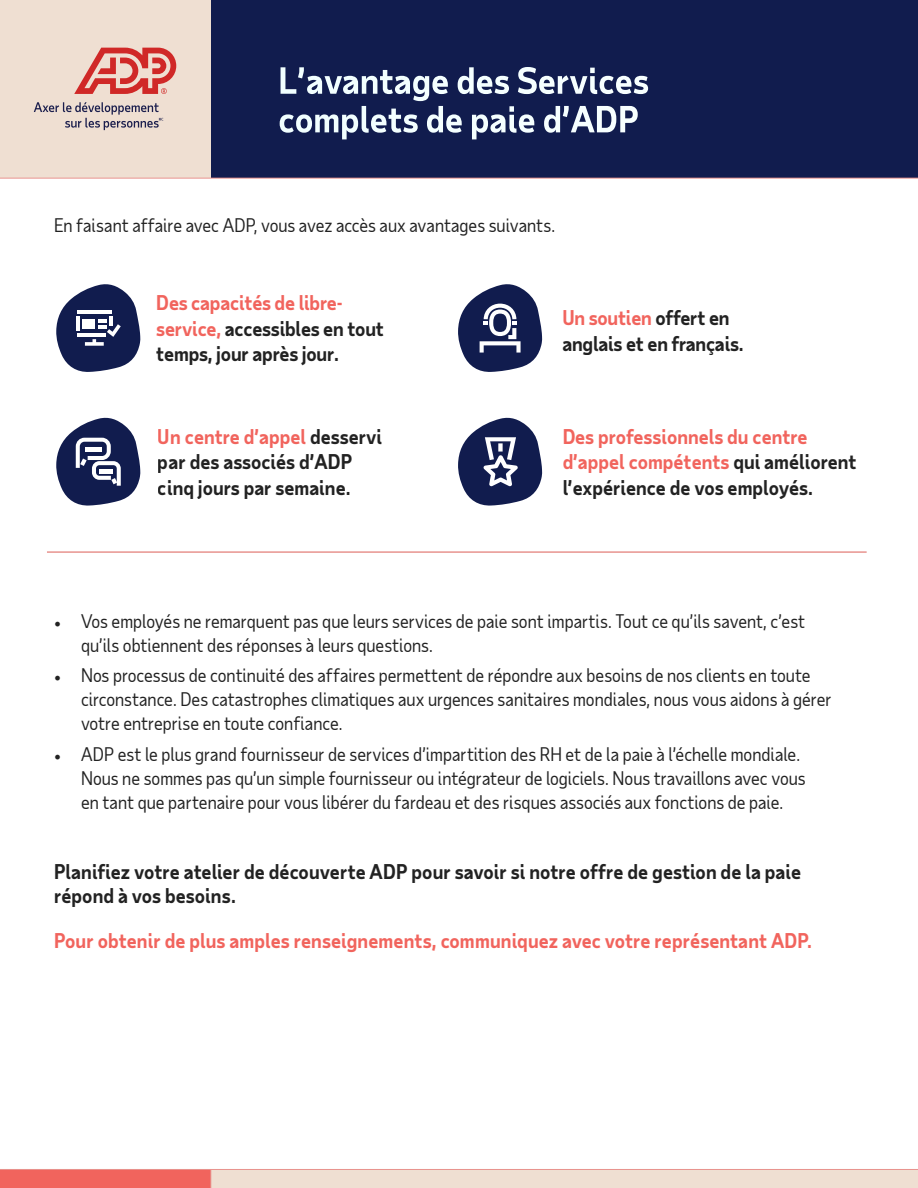
<style>
.page{position:relative;width:918px;height:1188px;background:#fff}
.page>*{position:absolute;margin:0;border:0;box-sizing:border-box;transform-origin:0 0}
.t1{font:700 35.25px/38.7px "Taub Sans";color:#fff}
.t2{font:700 19.5px/25.5px "Taub Sans";letter-spacing:-.005em;color:#222}
.t3{font:700 19.5px/25.5px "Taub Sans";color:#f1645d}
.t4{font:18px/24px "Taub Sans";color:#222}
.s1{color:#f1645d}
.s2{color:#222}
.s3{font-family:"Minion Pro"}
</style>
<div class="page">
<div style="left:0;top:0;width:918px;height:178px;background:#111c4e"></div>
<div style="left:0;top:0;width:210px;height:178px;background:#efdfd2"></div>
<hr style="left:0;top:178px;width:918px;height:1px;background:#e8938e">
<div style="left:211px;top:1169px;width:707px;height:19px;background:#efdfd2"></div>
<div style="left:0;top:1169px;width:211px;height:19px;background:#f1645d"></div>
<svg style="left:210px;top:1170px;width:1px;height:18px"></svg>
<hr style="left:0;top:1169px;width:918px;height:1px;background:#e8938e">
<hr style="left:47px;top:551px;width:820px;height:2px;background:#d0271d">
<svg style="left:458px;top:284px;width:84px;height:88px"></svg>
<svg style="left:458px;top:417px;width:84px;height:89px"></svg>
<svg style="left:56px;top:417px;width:84px;height:89px"></svg>
<hr style="left:100px;top:469px;width:13px;height:4px;background:#fff">
<svg style="left:56px;top:284px;width:84px;height:88px"></svg>
<svg style="left:34px;top:102px;width:129px;height:28px"></svg>
<svg style="left:74px;top:48px;width:102px;height:46px"></svg>
<h1 class="t1" style="left:278px;top:60px;width:372px">L’avantage des Services complets de paie d’ADP</h1>
<p class="t4" style="left:54px;top:213px;width:503px">En faisant affaire avec ADP, vous avez accès aux avantages suivants.</p>
<p class="t2" style="left:156px;top:289px;width:229px"><span class="s1">Des capacités de libre&shy;service,</span> accessibles en tout temps, jour après jour.</p>
<p class="t2" style="left:562px;top:304px;width:183px"><span class="s1">Un soutien</span> offert en anglais et en français.</p>
<p class="t2" style="left:158px;top:423px;width:226px"><span class="s1">Un centre d’appel</span> desservi par des associés d’ADP cinq jours par semaine.</p>
<p class="t3" style="left:562px;top:423px;width:296px">Des professionnels du centre d’appel compétents <span class="s2">qui améliorent l’expérience de vos employés.</span></p>
<p class="t4" style="left:81px;top:608px;width:726px;text-indent:-27px"><span class="s3">•</span> Vos employés ne remarquent pas que leurs services de paie sont impartis. Tout ce qu’ils savent, c’est qu’ils obtiennent des réponses à leurs questions.</p>
<p class="t4" style="left:81px;top:663px;width:752px;text-indent:-27px"><span class="s3">•</span> Nos processus de continuité des affaires permettent de répondre aux besoins de nos clients en toute circonstance. Des catastrophes climatiques aux urgences sanitaires mondiales, nous vous aidons à gérer votre entreprise en toute confiance.</p>
<p class="t4" style="left:81px;top:742px;width:726px;text-indent:-27px"><span class="s3">•</span> ADP est le plus grand fournisseur de services d’impartition des RH et de la paie à l’échelle mondiale.<br>Nous ne sommes pas qu’un simple fournisseur ou intégrateur de logiciels. Nous travaillons avec vous en tant que partenaire pour vous libérer du fardeau et des risques associés aux fonctions de paie.</p>
<p class="t2" style="left:54px;top:859px;width:749px;line-height:24px">Planifiez votre atelier de découverte ADP pour savoir si notre offre de gestion de la paie répond à vos besoins.</p>
<p class="t3" style="left:54px;top:927px;width:760px">Pour obtenir de plus amples renseignements, communiquez avec votre représentant ADP.</p>
</div>
